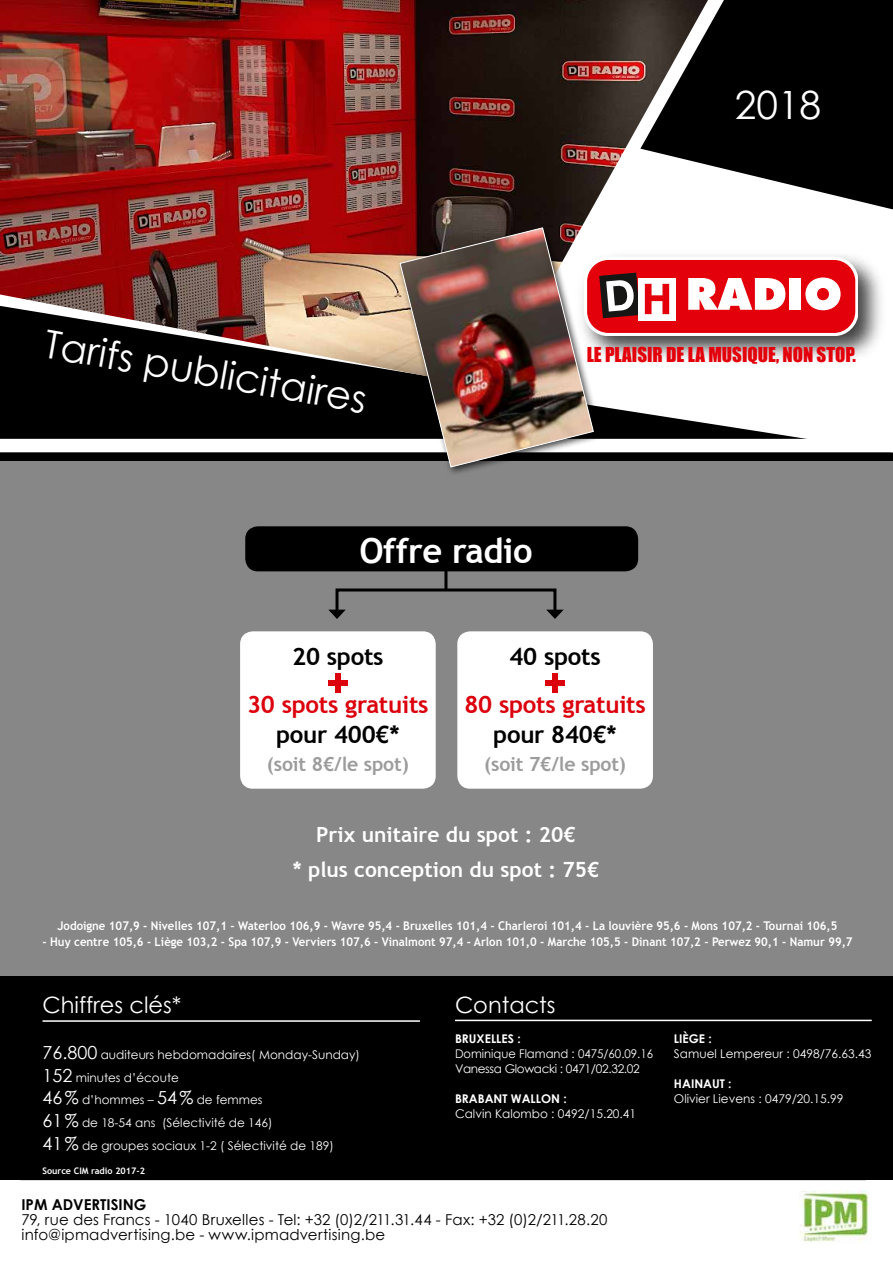
<style>
.page{position:relative;width:893px;height:1263px;background:#fff}
.page>*{position:absolute;margin:0;border:0;box-sizing:border-box;transform-origin:0 0}
.t1{font:39px "Century Gothic";color:#fff}
.t2{font:700 34.5px "Trebuchet MS";letter-spacing:-.01em;color:#fff}
.t3{font:700 24px "Trebuchet MS";letter-spacing:-.01em;color:#000}
.t4{font:700 24px "Trebuchet MS";letter-spacing:-.01em;color:#dc020d}
.t5{font:22.5px "Century Gothic";color:#fff}
.t6{font:700 21px/34.5px "Trebuchet MS";color:#fff;text-align:center}
.t7{font:700 19.5px "Trebuchet MS";letter-spacing:-.01em;color:#9c9c9d}
.t8{font:18.9px "Impact";color:#e3000b}
.t9{font:15px/15px "Century Gothic";letter-spacing:.015em;color:#000}
.t10{font:700 15px "Century Gothic";color:#000}
.t11{font:12px/23px "Century Gothic";color:#fff}
.t12{font:700 12px "Trebuchet MS";color:#fff;scale:.95 1}
.t13{font:12px/15px "Century Gothic";color:#fff;scale:.96 1}
.t14{font:700 12px "Century Gothic";color:#fff}
.t15{font:700 9px "Trebuchet MS";color:#fff}
.s1{font-size:18px}
</style>
<div class="page">
<div style="left:0;top:293px;width:893px;height:886px;background:#000"></div>
<img style="left:799px;top:1190px;width:70px;height:52px">
<hr style="left:21px;top:1179px;width:845px;height:1px;background:#000">
<hr style="left:43px;top:1020px;width:377px;height:2px;background:#fff">
<svg style="left:0;top:438px;width:893px;height:15px"></svg>
<img style="left:0;top:0;width:640px;height:371px">
<svg style="left:640px;top:0;width:253px;height:163px;background:#161414"></svg>
<svg style="left:504px;top:163px;width:389px;height:276px"></svg>
<div style="left:0;top:461px;width:893px;height:515px;background:#868786"></div>
<div style="left:0;top:439px;width:893px;height:13px;background:#fff"></div>
<div style="left:396px;top:223px;width:207px;height:254px;background:#000;opacity:.75"></div>
<img style="left:399px;top:227px;width:195px;height:241px">
<hr style="left:455px;top:1020px;width:417px;height:1px;background:#fff">
<img style="left:570px;top:241px;width:322px;height:128px">
<svg style="left:584px;top:257px;width:274px;height:79px;background:#e1585f"></svg>
<div style="left:245px;top:526px;width:393px;height:45px;background:#000;border-radius:13px"></div>
<div style="left:336px;top:588px;width:220px;height:26px;border:3px solid #000"></div>
<svg style="left:329px;top:610px;width:17px;height:9px"></svg>
<svg style="left:546px;top:610px;width:17px;height:9px"></svg>
<hr style="left:444px;top:562px;width:3px;height:28px;background:#000">
<div style="left:240px;top:631px;width:196px;height:158px;background:#fff;border-radius:13px"></div>
<div style="left:328px;top:680px;width:19px;height:5px;background:#dc020d"></div>
<div style="left:335px;top:673px;width:6px;height:19px;background:#dc020d"></div>
<div style="left:457px;top:631px;width:196px;height:158px;background:#fff;border-radius:13px"></div>
<div style="left:545px;top:680px;width:20px;height:5px;background:#dc020d"></div>
<div style="left:552px;top:673px;width:6px;height:19px;background:#dc020d"></div>
<h1 class="t1" style="left:735px;top:78px;width:88px">2018</h1>
<h1 class="t1" style="left:50px;top:316px;width:328px;rotate:10deg">Tarifs publicitaires</h1>
<h2 class="t2" style="left:359px;top:529px;width:175px">Offre radio</h2>
<h3 class="t8" style="left:587px;top:340px;width:271px">LE PLAISIR DE LA MUSIQUE, NON STOP.</h3>
<h3 class="t3" style="left:292px;top:641px;width:93px">20 spots</h3>
<h3 class="t4" style="left:247px;top:689px;width:183px">30 spots gratuits</h3>
<h3 class="t3" style="left:276px;top:719px;width:125px">pour 400€*</h3>
<h3 class="t7" style="left:267px;top:752px;width:143px">(soit 8€/le spot)</h3>
<h3 class="t3" style="left:509px;top:641px;width:93px">40 spots</h3>
<h3 class="t4" style="left:464px;top:689px;width:183px">80 spots gratuits</h3>
<h3 class="t3" style="left:493px;top:719px;width:125px">pour 840€*</h3>
<h3 class="t7" style="left:484px;top:752px;width:143px">(soit 7€/le spot)</h3>
<h3 class="t6" style="left:293px;top:817px;width:308px">Prix unitaire du spot : 20€<br>* plus conception du spot : 75€</h3>
<p class="t12" style="left:58px;top:918px;width:822px">Jodoigne 107,9 - Nivelles 107,1 - Waterloo 106,9 - Wavre 95,4 - Bruxelles 101,4 - Charleroi 101,4 - La louvière 95,6 - Mons 107,2 - Tournai 106,5</p>
<p class="t12" style="left:43px;top:934px;width:854px">- Huy centre 105,6 - Liège 103,2 - Spa 107,9 - Verviers 107,6 - Vinalmont 97,4 - Arlon 101,0 - Marche 105,5 - Dinant 107,2 - Perwez 90,1 - Namur 99,7</p>
<h3 class="t5" style="left:43px;top:989px;width:140px">Chiffres clés*</h3>
<p class="t11" style="left:43px;top:1042px;width:319px"><span class="s1">76.800</span> auditeurs hebdomadaires( Monday-Sunday)<br><span class="s1">152</span> minutes d’écoute<br><span class="s1">46%</span> d’hommes – <span class="s1">54%</span> de femmes<br><span class="s1">61%</span> de 18-54 ans (Sélectivité de 146)<br><span class="s1">41%</span> de groupes sociaux 1-2 ( Sélectivité de 189)</p>
<p class="t15" style="left:43px;top:1165px;width:104px">Source CIM radio 2017-2</p>
<h3 class="t5" style="left:455px;top:989px;width:102px">Contacts</h3>
<p class="t14" style="left:455px;top:1029px;width:67px">BRUXELLES :</p>
<p class="t13" style="left:455px;top:1046px;width:208px">Dominique Flamand : 0475/60.09.16<br>Vanessa Glowacki : 0471/02.32.02</p>
<p class="t14" style="left:455px;top:1089px;width:113px">BRABANT WALLON :</p>
<p class="t11" style="left:455px;top:1102px;width:183px">Calvin Kalombo : 0492/15.20.41</p>
<p class="t10" style="left:21px;top:1193px;width:127px">IPM ADVERTISING</p>
<p class="t9" style="left:21px;top:1212px;width:588px">79, rue des Francs - 1040 Bruxelles - Tel: +32 (0)2/211.31.44 - Fax: +32 (0)2/211.28.20 info@ipmadvertising.be - www.ipmadvertising.be</p>
<p class="t14" style="left:674px;top:1029px;width:39px">LIÈGE :</p>
<p class="t11" style="left:674px;top:1042px;width:199px">Samuel Lempereur : 0498/76.63.43</p>
<p class="t14" style="left:674px;top:1074px;width:59px">HAINAUT :</p>
<p class="t11" style="left:674px;top:1087px;width:171px">Olivier Lievens : 0479/20.15.99</p>
</div>
